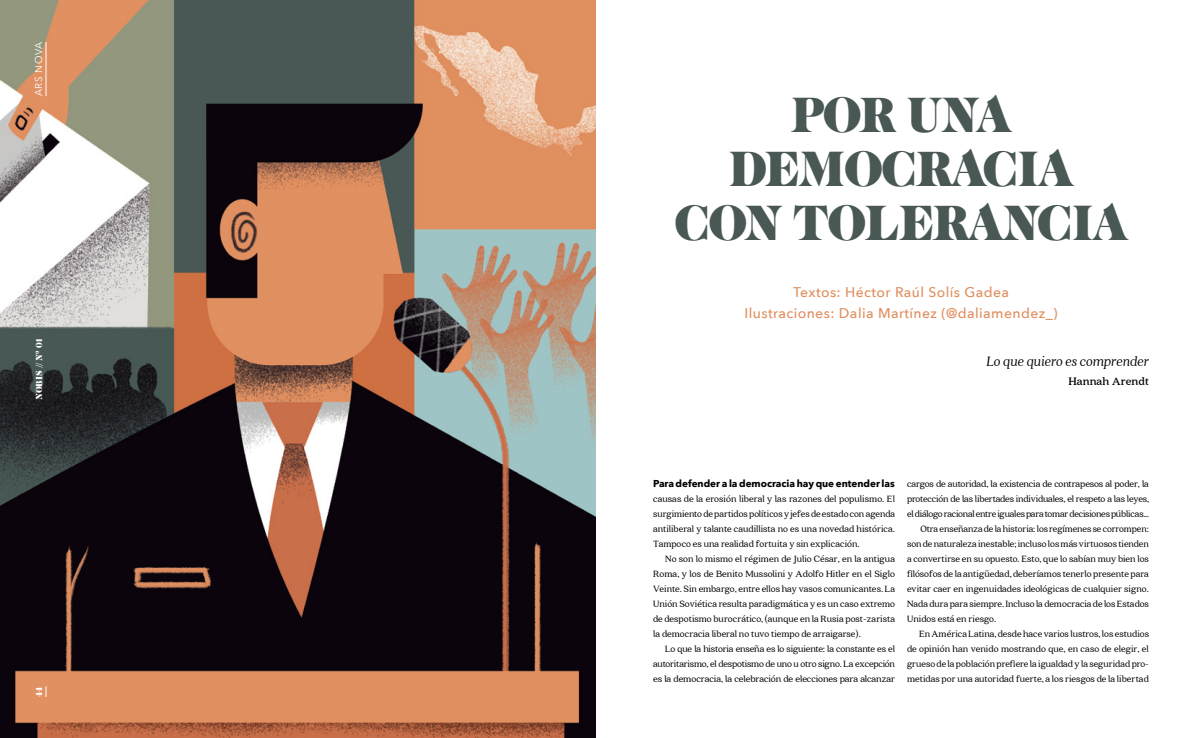
<style>
.page{position:relative;width:1191px;height:738px;background:#fff}
.page>*{position:absolute;margin:0;border:0;box-sizing:border-box;transform-origin:0 0}
.t1{font:45px/54px "Cabernet JF Pro";letter-spacing:-.035em;color:#495855;text-align:center}
.t2{font:italic 15px "Quincy CF";letter-spacing:.005em;color:#000}
.t3{font:500 14px/21px "Avenir Next";letter-spacing:.03em;color:#e08f5f;text-align:center}
.t4{font:700 12px "Quincy CF";letter-spacing:.005em;color:#000}
.t5{font:10px/15px "Quincy CF";letter-spacing:-.005em;color:#000;text-align:justify}
.t6{font:700 10px "Avenir Next";color:#000}
.t7{font:10px "Avenir Next";letter-spacing:.06em;color:#fff}
.t8{font:8px "Cabernet JF Pro";color:#fff}
</style>
<div class="page">
<img style="left:0;top:0;width:595px;height:737px">
<hr style="left:46px;top:42px;width:1px;height:54px;background:#fff">
<p class="t7" style="left:30px;top:96px;width:56px;rotate:-90deg">ARS NOVA</p>
<p class="t8" style="left:35px;top:399px;width:62px;rotate:-90deg">NOBIS // Nº 01</p>
<p class="t8" style="left:35px;top:696px;width:12px;rotate:-90deg">44</p>
<h1 class="t1" style="left:674px;top:89px;width:455px">POR UNA<br>DEMOCRACIA<br>CON TOLERANCIA</h1>
<h3 class="t3" style="left:744px;top:281px;width:314px">Textos: Héctor Raúl Solís Gadea<br>Ilustraciones: Dalia Martínez (@daliamendez_)</h3>
<h2 class="t2" style="left:986px;top:353px;width:164px">Lo que quiero es comprender</h2>
<p class="t4" style="left:1068px;top:373px;width:82px">Hannah Arendt</p>
<p class="t6" style="left:653px;top:474px;width:243px">Para defender a la democracia hay que entender las</p>
<p class="t5" style="left:653px;top:490px;width:243px">causas de la erosión liberal y las razones del populismo. El surgimiento de partidos políticos y jefes de estado con agenda antiliberal y talante caudillista no es una novedad histórica.<br>Tampoco es una realidad fortuita y sin explicación.</p>
<p class="t5" style="left:653px;top:550px;width:243px;text-indent:12px">No son lo mismo el régimen de Julio César, en la antigua Roma, y los de Benito Mussolini y Adolfo Hitler en el Siglo Veinte. Sin embargo, entre ellos hay vasos comunicantes. La Unión Soviética resulta paradigmática y es un caso extremo de despotismo burocrático, (aunque en la Rusia post-zarista la democracia liberal no tuvo tiempo de arraigarse).</p>
<p class="t5" style="left:653px;top:640px;width:243px;text-indent:12px">Lo que la historia enseña es lo siguiente: la constante es el autoritarismo, el despotismo de uno u otro signo. La excepción es la democracia, la celebración de elecciones para alcanzar</p>
<p class="t5" style="left:907px;top:475px;width:243px">cargos de autoridad, la existencia de contrapesos al poder, la</p>
<p class="t5" style="left:907px;top:490px;width:243px">protección de las libertades individuales, el respeto a las leyes,</p>
<p class="t5" style="left:907px;top:505px;width:243px">el diálogo racional entre iguales para tomar decisiones públicas…</p>
<p class="t5" style="left:920px;top:520px;width:230px">Otra enseñanza de la historia: los regímenes se corrompen:</p>
<p class="t5" style="left:907px;top:535px;width:243px">son de naturaleza inestable; incluso los más virtuosos tienden</p>
<p class="t5" style="left:907px;top:550px;width:243px">a convertirse en su opuesto. Esto, que lo sabían muy bien los</p>
<p class="t5" style="left:907px;top:565px;width:243px">filósofos de la antigüedad, deberíamos tenerlo presente para</p>
<p class="t5" style="left:907px;top:580px;width:243px">evitar caer en ingenuidades ideológicas de cualquier signo.</p>
<p class="t5" style="left:907px;top:595px;width:243px">Nada dura para siempre. Incluso la democracia de los Estados</p>
<p class="t5" style="left:907px;top:610px;width:91px">Unidos está en riesgo.</p>
<p class="t5" style="left:919px;top:625px;width:231px">En América Latina, desde hace varios lustros, los estudios</p>
<p class="t5" style="left:907px;top:640px;width:243px">de opinión han venido mostrando que, en caso de elegir, el</p>
<p class="t5" style="left:907px;top:655px;width:243px">grueso de la población prefiere la igualdad y la seguridad pro-</p>
<p class="t5" style="left:907px;top:670px;width:243px">metidas por una autoridad fuerte, a los riesgos de la libertad</p>
</div>
